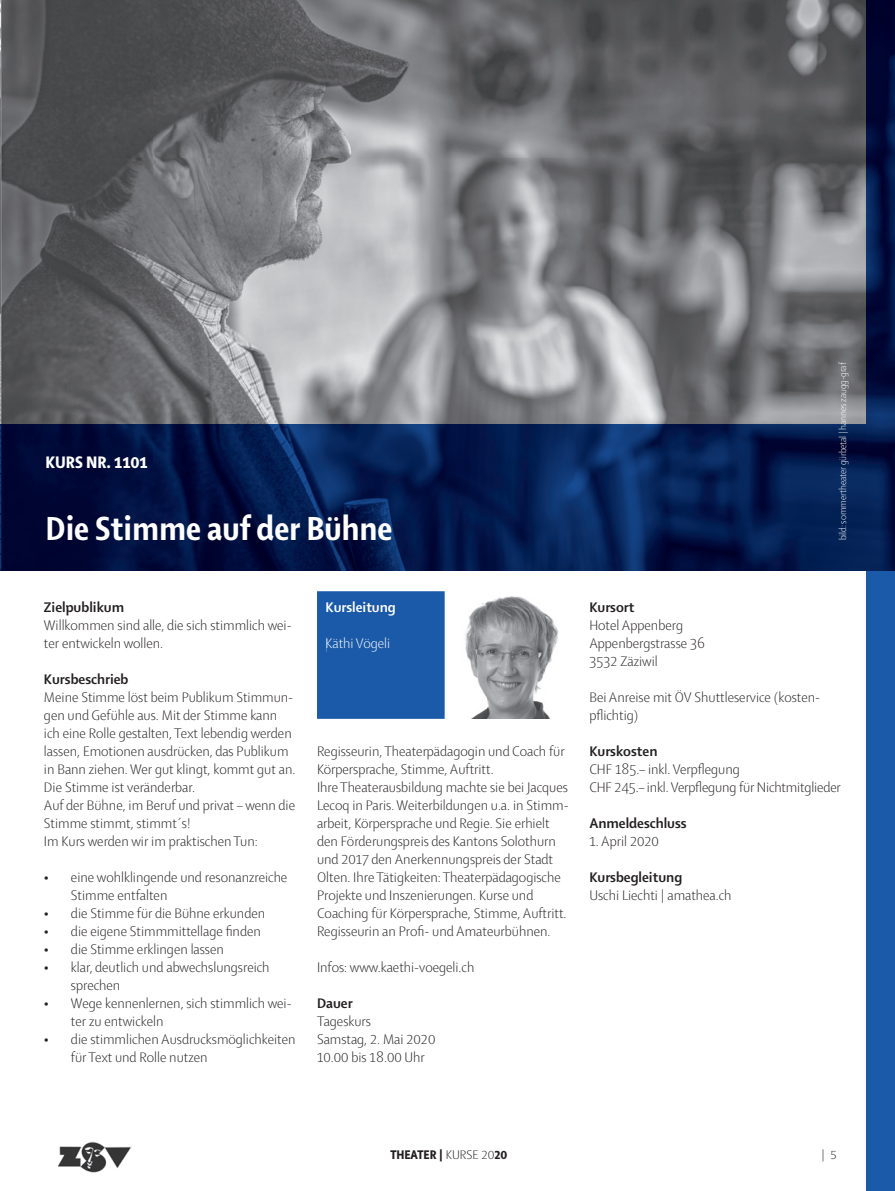
<style>
.page{position:relative;width:895px;height:1191px;background:#fff}
.page>*{position:absolute;margin:0;border:0;box-sizing:border-box;transform-origin:0 0}
.t1{font:800 condensed 36px "Shaker 2";color:#fff}
.t2{font:800 condensed 18px "Shaker 2";color:#fff}
.t3{font:300 15px/18px "Shaker 2";color:#231f20}
.t4{font:700 15px "Shaker 2";color:#231f20}
.t5{font:700 15px "Shaker 2";color:#fff}
.t6{font:300 15px "Shaker 2";color:#fff}
.t7{font:800 condensed 13.5px "Shaker 2";color:#231f20}
.t8{font:300 13.5px "Shaker 2";color:#231f20}
.t9{font:300 10.5px "Shaker 2";letter-spacing:-.01em;color:#fff;scale:.96 1}
.s1{font-weight:300;font-stretch:normal}
</style>
<div class="page">
<img style="left:57px;top:1141px;width:74px;height:31px">
<img style="left:0;top:0;width:894px;height:570px">
<div style="left:865px;top:570px;width:29px;height:621px;background:#1b5aa9"></div>
<img style="left:444px;top:591px;width:115px;height:128px">
<div style="left:317px;top:591px;width:127px;height:128px;background:#1b5aa9"></div>
<div style="left:326px;top:601px;width:69px;height:15px;background:#1b5aa9"></div>
<div style="left:327px;top:637px;width:62px;height:15px;background:#1b5aa9"></div>
<p class="t2" style="left:45px;top:450px;width:104px">KURS NR. 1101</p>
<h1 class="t1" style="left:45px;top:505px;width:348px">Die Stimme auf der Bühne</h1>
<p class="t9" style="left:835px;top:540px;width:187px;rotate:-90deg">bild: sommertheater gürbetal | hannes zaugg-graf</p>
<p class="t4" style="left:44px;top:597px;width:82px">Zielpublikum</p>
<p class="t3" style="left:44px;top:615px;width:249px">Willkommen sind alle, die sich stimmlich wei&shy;ter entwickeln wollen.</p>
<p class="t4" style="left:44px;top:669px;width:86px">Kursbeschrieb</p>
<p class="t3" style="left:44px;top:687px;width:253px">Meine Stimme löst beim Publikum Stimmun&shy;gen und Gefühle aus. Mit der Stimme kann ich eine Rolle gestalten, Text lebendig werden lassen, Emotionen ausdrücken, das Publikum in Bann ziehen. Wer gut klingt, kommt gut an.<br>Die Stimme ist veränderbar.<br>Auf der Bühne, im Beruf und privat – wenn die Stimme stimmt, stimmt´s!<br>Im Kurs werden wir im praktischen Tun:</p>
<p class="t3" style="left:71px;top:867px;width:218px;text-indent:-27px">• eine wohlklingende und resonanzreiche<br>Stimme entfalten</p>
<p class="t3" style="left:44px;top:903px;width:223px">• die Stimme für die Bühne erkunden</p>
<p class="t3" style="left:44px;top:921px;width:218px">• die eigene Stimmmittellage finden</p>
<p class="t3" style="left:44px;top:939px;width:181px">• die Stimme erklingen lassen</p>
<p class="t3" style="left:71px;top:957px;width:200px;text-indent:-27px">• klar, deutlich und abwechslungsreich sprechen</p>
<p class="t3" style="left:71px;top:993px;width:222px;text-indent:-27px">• Wege kennenlernen, sich stimmlich wei&shy;ter zu entwickeln</p>
<p class="t3" style="left:71px;top:1029px;width:226px;text-indent:-27px">• die stimmlichen Ausdrucksmöglichkeiten für Text und Rolle nutzen</p>
<p class="t5" style="left:325px;top:597px;width:72px">Kursleitung</p>
<p class="t6" style="left:325px;top:633px;width:66px">Käthi Vögeli</p>
<p class="t3" style="left:317px;top:741px;width:253px">Regisseurin, Theaterpädagogin und Coach für Körpersprache, Stimme, Auftritt.<br>Ihre Theaterausbildung machte sie bei Jacques Lecoq in Paris. Weiterbildungen u.a. in Stimm&shy;arbeit, Körpersprache und Regie. Sie erhielt den Förderungspreis des Kantons Solothurn und 2017 den Anerkennungspreis der Stadt Olten. Ihre Tätigkeiten: Theaterpädagogische Projekte und Inszenierungen. Kurse und Coaching für Körpersprache, Stimme, Auftritt.<br>Regisseurin an Profi- und Amateurbühnen.</p>
<p class="t3" style="left:317px;top:957px;width:159px">Infos: www.kaethi-voegeli.ch</p>
<p class="t4" style="left:317px;top:993px;width:37px">Dauer</p>
<p class="t3" style="left:317px;top:1011px;width:120px">Tageskurs<br>Samstag, 2. Mai 2020<br>10.00 bis 18.00 Uhr</p>
<p class="t4" style="left:589px;top:597px;width:47px">Kursort</p>
<p class="t3" style="left:589px;top:615px;width:117px">Hotel Appenberg<br>Appenbergstrasse 36<br>3532 Zäziwil</p>
<p class="t3" style="left:589px;top:687px;width:232px">Bei Anreise mit ÖV Shuttleservice (kosten&shy;pflichtig)</p>
<p class="t4" style="left:589px;top:741px;width:70px">Kurskosten</p>
<p class="t3" style="left:589px;top:759px;width:253px">CHF 185.– inkl. Verpflegung<br>CHF 245.– inkl. Verpflegung für Nichtmitglieder</p>
<p class="t4" style="left:589px;top:813px;width:99px">Anmeldeschluss</p>
<p class="t3" style="left:589px;top:831px;width:71px">1. April 2020</p>
<p class="t4" style="left:589px;top:867px;width:94px">Kursbegleitung</p>
<p class="t3" style="left:589px;top:885px;width:144px">Uschi Liechti | amathea.ch</p>
<p class="t7" style="left:390px;top:1145px;width:118px">THEATER | <span class="s1">KURSE 20</span>20</p>
<p class="t8" style="left:821px;top:1145px;width:17px">| 5</p>
</div>
